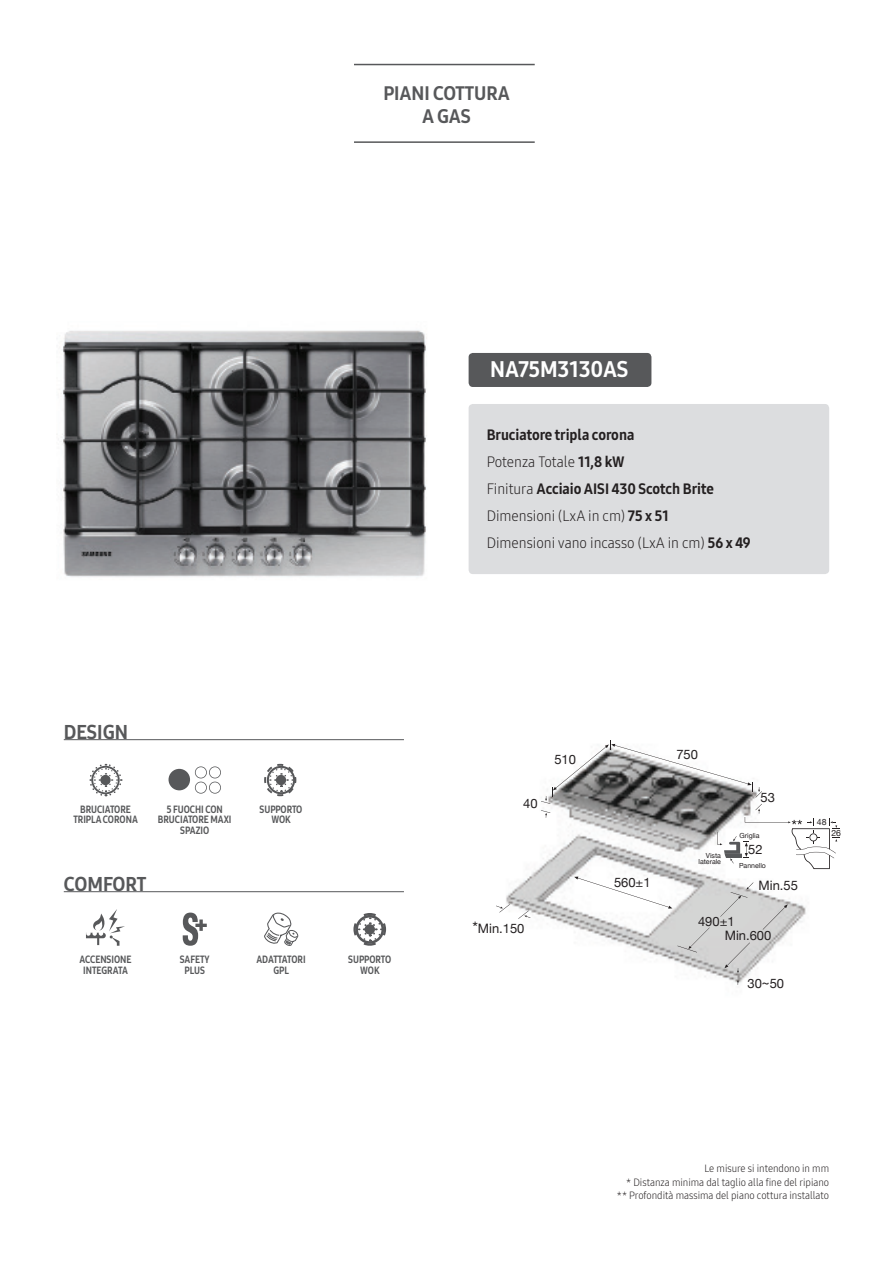
<style>
.page{position:relative;width:893px;height:1263px;background:#fff}
.page>*{position:absolute;margin:0;border:0;box-sizing:border-box;transform-origin:0 0}
.t1{font:22.5px "Samsung One 800 C";color:#fff}
.t2{font:19.95px "Samsung One 800 C";color:#57585a}
.t3{font:19.5px/22.5px "Samsung One 800 C";color:#57585a;text-align:center}
.t4{font:15px/27px "Samsung One 300 C";color:#231f20}
.t5{font:15px "Samsung One 800 C";color:#231f20}
.t6{font:12.9px/14.7px "Helvetica Neue";color:#231f20}
.t7{font:10.5px/10.5px "Samsung One 800 C";color:#57585a;text-align:center;scale:.9 1}
.t8{font:10.5px/13.5px "Samsung One 300 C";color:#231f20;text-align:right}
.t9{font:8.7px "Helvetica Neue";color:#231f20}
.t10{font:7.05px/6px "Helvetica Neue";color:#231f20;text-align:right}
.s1{font-family:"Samsung One 800 C"}
.s2{font-family:"Samsung One 300 C"}
.s3{font-size:15.9px}
</style>
<div class="page">
<div style="left:469px;top:353px;width:182px;height:34px;background:#57585a;border-radius:4px"></div>
<div style="left:469px;top:404px;width:360px;height:170px;background:#dcdddf;border-radius:4px"></div>
<hr style="left:354px;top:64px;width:181px;height:1px;background:#57585a">
<hr style="left:354px;top:141px;width:181px;height:2px;background:#57585a">
<hr style="left:64px;top:739px;width:340px;height:1px;background:#57585a">
<hr style="left:64px;top:891px;width:340px;height:1px;background:#57585a">
<svg style="left:86px;top:909px;width:39px;height:37px"></svg>
<svg style="left:183px;top:912px;width:24px;height:34px"></svg>
<svg style="left:199px;top:919px;width:4px;height:12px"></svg>
<svg style="left:264px;top:912px;width:34px;height:34px"></svg>
<svg style="left:353px;top:913px;width:34px;height:33px"></svg>
<svg style="left:89px;top:763px;width:34px;height:34px"></svg>
<svg style="left:195px;top:766px;width:26px;height:28px"></svg>
<div style="left:169px;top:769px;width:21px;height:21px;background:#57585a;border-radius:50%"></div>
<svg style="left:264px;top:763px;width:33px;height:34px"></svg>
<img style="left:62px;top:330px;width:365px;height:247px">
<img style="left:499px;top:867px;width:324px;height:116px">
<svg style="left:574px;top:876px;width:98px;height:33px"></svg>
<svg style="left:496px;top:904px;width:14px;height:8px"></svg>
<svg style="left:518px;top:910px;width:12px;height:9px"></svg>
<svg style="left:763px;top:904px;width:25px;height:26px"></svg>
<svg style="left:724px;top:942px;width:26px;height:31px"></svg>
<svg style="left:720px;top:882px;width:33px;height:35px"></svg>
<svg style="left:677px;top:927px;width:33px;height:25px"></svg>
<svg style="left:541px;top:740px;width:299px;height:129px"></svg>
<h3 class="t3" style="left:383px;top:82px;width:128px">PIANI COTTURA<br>A GAS</h3>
<h1 class="t1" style="left:490px;top:354px;width:140px">NA75M3130AS</h1>
<h2 class="t2" style="left:64px;top:719px;width:66px">DESIGN</h2>
<p class="t7" style="left:73px;top:804px;width:73px">BRUCIATORE<br>TRIPLA CORONA</p>
<p class="t7" style="left:260px;top:804px;width:49px">SUPPORTO<br>WOK</p>
<p class="t7" style="left:158px;top:804px;width:83px">5 FUOCHI CON<br>BRUCIATORE MAXI<br>SPAZIO</p>
<h2 class="t2" style="left:64px;top:871px;width:84px">COMFORT</h2>
<p class="t7" style="left:79px;top:954px;width:59px">ACCENSIONE<br>INTEGRATA</p>
<p class="t7" style="left:180px;top:954px;width:35px">SAFETY<br>PLUS</p>
<p class="t7" style="left:256px;top:954px;width:56px">ADATTATORI<br>GPL</p>
<p class="t7" style="left:348px;top:954px;width:49px">SUPPORTO<br>WOK</p>
<h3 class="t5" style="left:487px;top:424px;width:149px">Bruciatore tripla corona</h3>
<h3 class="t4" style="left:487px;top:448px;width:139px">Potenza Totale <span class="s1">11,8 kW</span></h3>
<h3 class="t5" style="left:487px;top:478px;width:229px"><span class="s2">Finitura</span> Acciaio AISI 430 Scotch Brite</h3>
<h3 class="t4" style="left:487px;top:502px;width:265px">Dimensioni (LxA in cm) <span class="s1">75 x 51<br></span>Dimensioni vano incasso (LxA in cm) <span class="s1">56 x 49</span></h3>
<p class="t6" style="left:523px;top:797px;width:16px">40</p>
<p class="t6" style="left:554px;top:753px;width:23px">510</p>
<p class="t6" style="left:472px;top:922px;width:54px"><span class="s3">*</span>Min.150</p>
<p class="t6" style="left:614px;top:875px;width:38px">560±1</p>
<p class="t6" style="left:676px;top:748px;width:23px">750</p>
<p class="t10" style="left:698px;top:853px;width:24px">Vista laterale</p>
<p class="t6" style="left:761px;top:790px;width:16px">53</p>
<p class="t10" style="left:739px;top:832px;width:22px">Griglia</p>
<p class="t6" style="left:748px;top:843px;width:16px">52</p>
<p class="t10" style="left:739px;top:863px;width:28px">Pannello</p>
<p class="t6" style="left:758px;top:878px;width:41px">Min.55</p>
<p class="t6" style="left:725px;top:914px;width:48px;text-indent:-27px">490±1<br>Min.600</p>
<p class="t6" style="left:747px;top:977px;width:38px">30~50</p>
<p class="t9" style="left:817px;top:816px;width:11px">48</p>
<p class="t9" style="left:831px;top:826px;width:11px">26</p>
<p class="t8" style="left:617px;top:1162px;width:214px">Le misure si intendono in mm<br>* Distanza minima dal taglio alla fine del ripiano ** Profondità massima del piano cottura installato</p>
</div>
